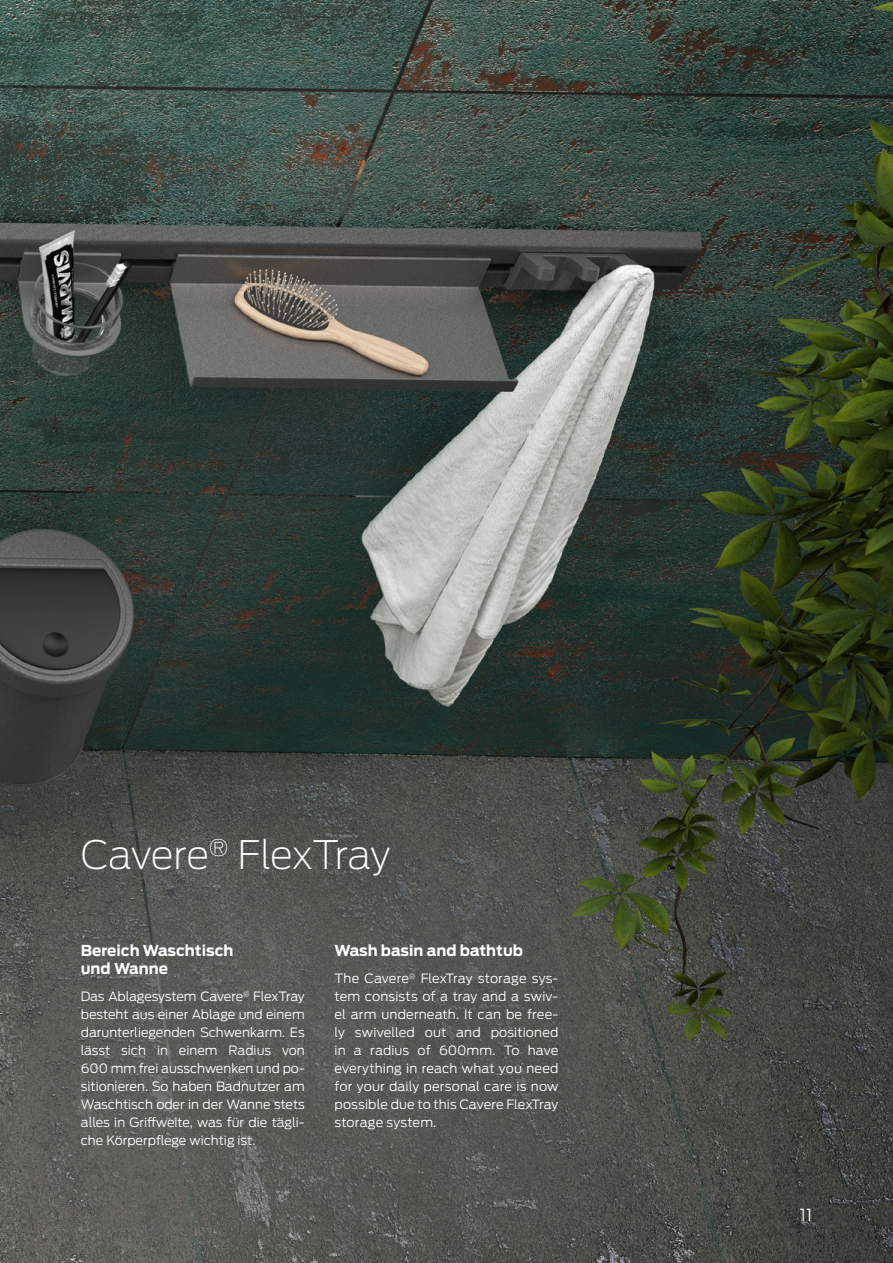
<style>
.page{position:relative;width:893px;height:1263px;background:#fff}
.page>*{position:absolute;margin:0;border:0;box-sizing:border-box;transform-origin:0 0}
.t1{font:200 39px "Antenna";letter-spacing:-.02em;color:#fff}
.t2{font:300 16.5px "Antenna";color:#fff}
.t3{font:700 15px/18px "Antenna";color:#fff}
.t4{font:300 12.75px/18px "Antenna";color:#fff;text-align:justify}
</style>
<div class="page">
<img style="left:0;top:0;width:893px;height:1263px">
<h1 class="t1" style="left:81px;top:831px;width:311px">Cavere<sup>®</sup> FlexTray</h1>
<p class="t3" style="left:81px;top:942px;width:154px">Bereich Waschtisch und Wanne</p>
<p class="t4" style="left:81px;top:987px;width:225px">Das Ablagesystem Cavere<sup>®</sup> FlexTray besteht aus einer Ablage und einem darunterliegenden Schwenkarm. Es lässt sich in einem Radius von 600 mm frei ausschwenken und po&shy;sitionieren. So haben Badnutzer am Waschtisch oder in der Wanne stets alles in Griffweite, was für die tägli&shy;che Körperpflege wichtig ist.</p>
<p class="t3" style="left:334px;top:942px;width:190px">Wash basin and bathtub</p>
<p class="t4" style="left:334px;top:969px;width:225px">The Cavere<sup>®</sup> FlexTray storage sys&shy;tem consists of a tray and a swiv&shy;el arm underneath. It can be free&shy;ly swivelled out and positioned in a radius of 600mm. To have everything in reach what you need for your daily personal care is now possible due to this Cavere FlexTray storage system.</p>
<p class="t2" style="left:800px;top:1205px;width:14px">11</p>
</div>
